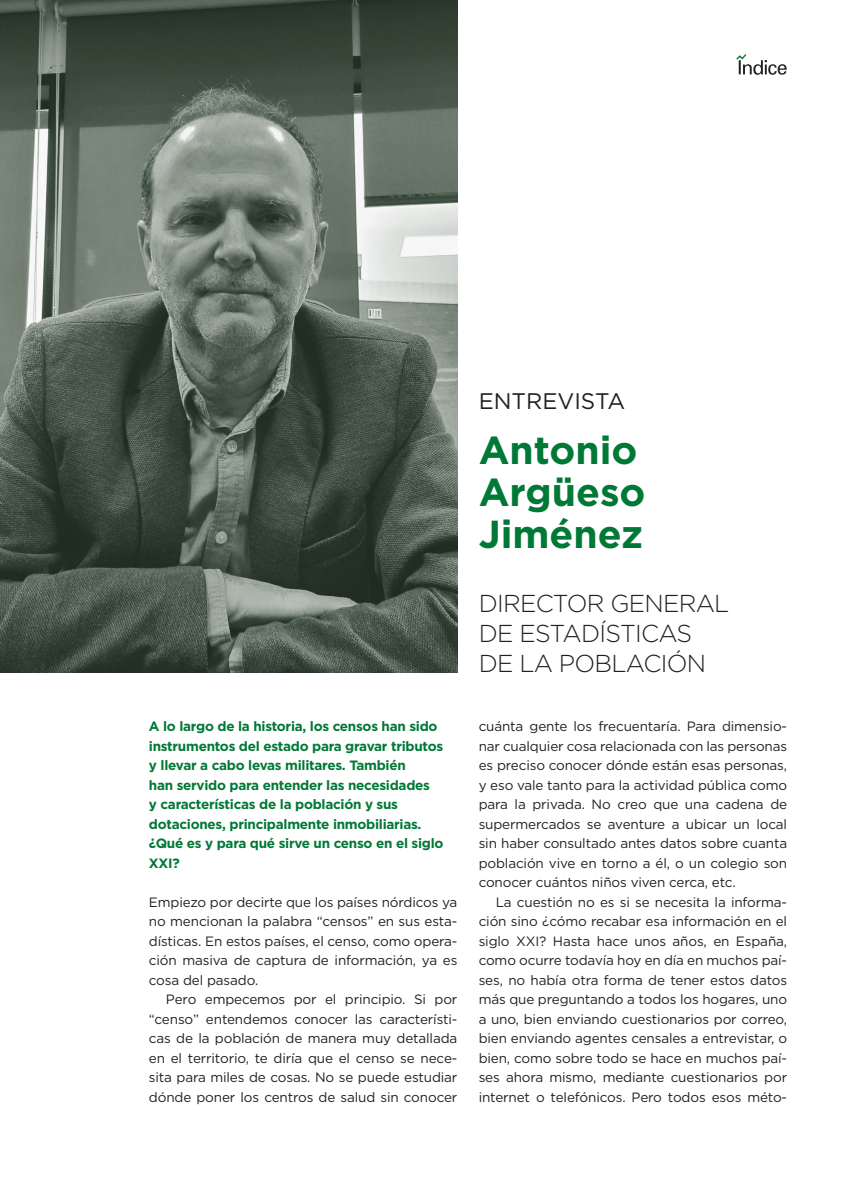
<style>
.page{position:relative;width:851px;height:1191px;background:#fff}
.page>*{position:absolute;margin:0;border:0;box-sizing:border-box;transform-origin:0 0}
.TITULO_INDICE_NUEVO{font:700 39px/42px "Gotham";color:#007836}
._00_TIT_ENTREVISTA{font:300 24.45px/30px "Gotham";letter-spacing:-.03em;color:#231f20}
.TITULO_INDICE_NUEVO-2{font:22.5px "Gotham";color:#231f20}
._000_texto_comun{font:13.5px/19.5px "Gotham";letter-spacing:-.01em;color:#231f20;text-align:justify}
.Pregunta_entrevista{font:700 13.5px/19.5px "Gotham";letter-spacing:-.02em;color:#007836}
</style>
<div class="page">
<svg style="left:736px;top:54px;width:50px;height:21px"></svg>
<img style="left:0;top:0;width:457px;height:672px">
<p class="Pregunta_entrevista" style="left:149px;top:716px;width:296px">A lo largo de la historia, los censos han sido instrumentos del estado para gravar tributos y llevar a cabo levas militares. También<br>han servido para entender las necesidades<br>y características de la población y sus dotaciones, principalmente inmobiliarias. ¿Qué es y para qué sirve un censo en el siglo XXI?</p>
<p class="_000_texto_comun" style="left:149px;top:892px;width:310px">Empiezo por decirte que los países nórdicos ya no mencionan la palabra “censos” en sus esta&shy;dísticas. En estos países, el censo, como opera&shy;ción masiva de captura de información, ya es cosa del pasado.</p>
<p class="_000_texto_comun" style="left:149px;top:989px;width:310px;text-indent:17px">Pero empecemos por el principio. Si por “censo” entendemos conocer las característi&shy;cas de la población de manera muy detallada en el territorio, te diría que el censo se nece&shy;sita para miles de cosas. No se puede estudiar dónde poner los centros de salud sin conocer</p>
<p class="TITULO_INDICE_NUEVO-2" style="left:478px;top:387px;width:148px">ENTREVISTA</p>
<p class="TITULO_INDICE_NUEVO" style="left:478px;top:429px;width:168px">Antonio<br>Argüeso<br>Jiménez</p>
<p class="_00_TIT_ENTREVISTA" style="left:478px;top:588px;width:252px">DIRECTOR GENERAL<br>DE ESTADÍSTICAS<br>DE LA POBLACIÓN</p>
<p class="_000_texto_comun" style="left:478px;top:716px;width:310px">cuánta gente los frecuentaría. Para dimensio&shy;nar cualquier cosa relacionada con las personas es preciso conocer dónde están esas personas, y eso vale tanto para la actividad pública como para la privada. No creo que una cadena de supermercados se aventure a ubicar un local sin haber consultado antes datos sobre cuanta población vive en torno a él, o un colegio son conocer cuántos niños viven cerca, etc.</p>
<p class="_000_texto_comun" style="left:478px;top:892px;width:310px;text-indent:17px">La cuestión no es si se necesita la informa&shy;ción sino ¿cómo recabar esa información en el siglo XXI? Hasta hace unos años, en España, como ocurre todavía hoy en día en muchos paí&shy;ses, no había otra forma de tener estos datos más que preguntando a todos los hogares, uno a uno, bien enviando cuestionarios por correo, bien enviando agentes censales a entrevistar, o bien, como sobre todo se hace en muchos paí&shy;ses ahora mismo, mediante cuestionarios por internet o telefónicos. Pero todos esos méto-</p>
</div>
